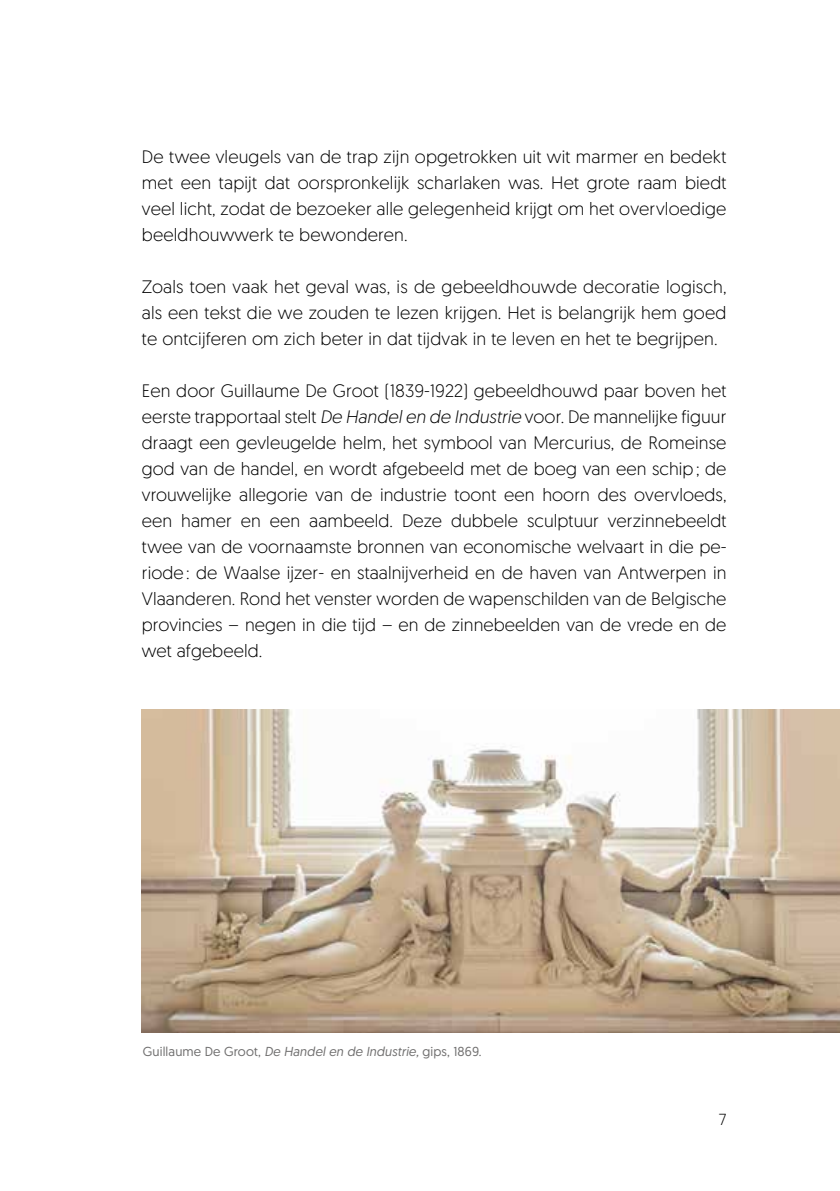
<style>
.page{position:relative;width:840px;height:1191px;background:#fff}
.page>*{position:absolute;margin:0;border:0;box-sizing:border-box;transform-origin:0 0}
.t1{font:300 18px/26px "Geomanist";letter-spacing:.01em;color:#000;text-align:justify}
.t2{font:300 16px "Geomanist";color:#000}
.t3{font:13px "Geomanist";letter-spacing:.01em;color:#706f6f}
.s1{font-style:italic}
</style>
<div class="page">
<img style="left:142px;top:709px;width:697px;height:323px">
<p class="t1" style="left:142px;top:143px;width:585px">De twee vleugels van de trap zijn opgetrokken uit wit marmer en bedekt met een tapijt dat oorspronkelijk scharlaken was. Het grote raam biedt veel licht, zodat de bezoeker alle gelegenheid krijgt om het overvloedige beeldhouwwerk te bewonderen.</p>
<p class="t1" style="left:142px;top:273px;width:585px">Zoals toen vaak het geval was, is de gebeeldhouwde decoratie logisch, als een tekst die we zouden te lezen krijgen. Het is belangrijk hem goed te ontcijferen om zich beter in dat tijdvak in te leven en het te begrijpen.</p>
<p class="t1" style="left:142px;top:377px;width:586px">Een door Guillaume De Groot (1839-1922) gebeeldhouwd paar boven het eerste trapportaal stelt <span class="s1">De Handel en de Industrie</span> voor. De mannelijke figuur draagt een gevleugelde helm, het symbool van Mercurius, de Romeinse god van de handel, en wordt afgebeeld met de boeg van een schip; de vrouwelijke allegorie van de industrie toont een hoorn des overvloeds, een hamer en een aambeeld. Deze dubbele sculptuur verzinnebeeldt twee van de voornaamste bronnen van economische welvaart in die pe&shy;riode: de Waalse ijzer- en staalnijverheid en de haven van Antwerpen in Vlaanderen. Rond het venster worden de wapenschilden van de Belgische provincies – negen in die tijd – en de zinnebeelden van de vrede en de wet afgebeeld.</p>
<p class="t3" style="left:143px;top:1043px;width:340px">Guillaume De Groot, <span class="s1">De Handel en de Industrie,</span> gips, 1869.</p>
<p class="t2" style="left:718px;top:1109px;width:9px">7</p>
</div>
